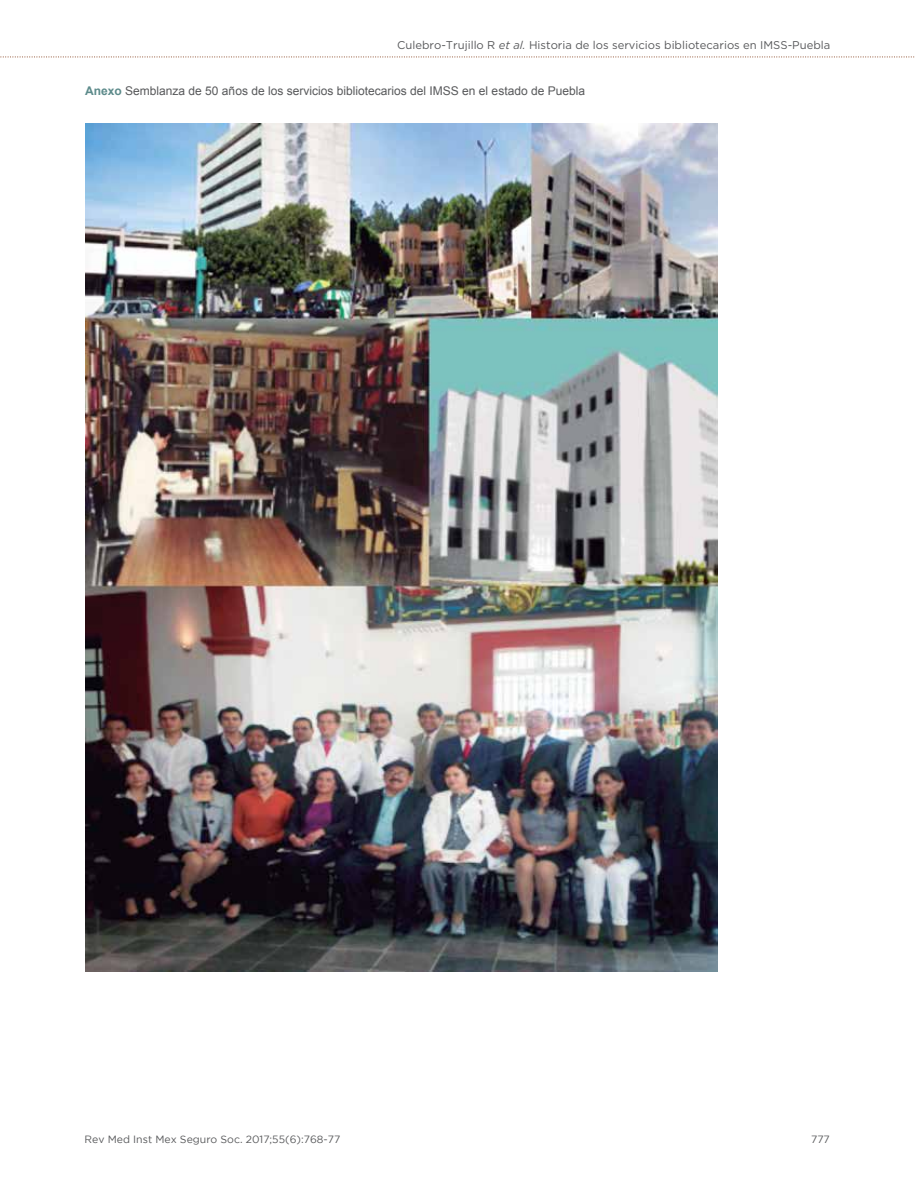
<style>
.page{position:relative;width:915px;height:1191px;background:#fff}
.page>*{position:absolute;margin:0;border:0;box-sizing:border-box;transform-origin:0 0}
.t1{font:12px "Arial";color:#58595b}
.t2{font:11.25px "Gotham";color:#58595b}
.t3{font:10.5px "Gotham";color:#58595b}
.s1{font-style:italic}
.s2{font-weight:700;color:#5d8b8b}
</style>
<div class="page">
<svg style="left:0;top:56px;width:915px;height:1px"></svg>
<img style="left:85px;top:123px;width:632px;height:848px">
<p class="t2" style="left:397px;top:38px;width:434px">Culebro-Trujillo R <span class="s1">et al.</span> Historia de los servicios bibliotecarios en IMSS-Puebla</p>
<p class="t1" style="left:85px;top:82px;width:501px"><span class="s2">Anexo</span> Semblanza de 50 años de los servicios bibliotecarios del IMSS en el estado de Puebla</p>
<p class="t3" style="left:85px;top:1133px;width:257px">Rev Med Inst Mex Seguro Soc. 2017;55(6):768-77</p>
<p class="t3" style="left:810px;top:1133px;width:20px">777</p>
</div>
